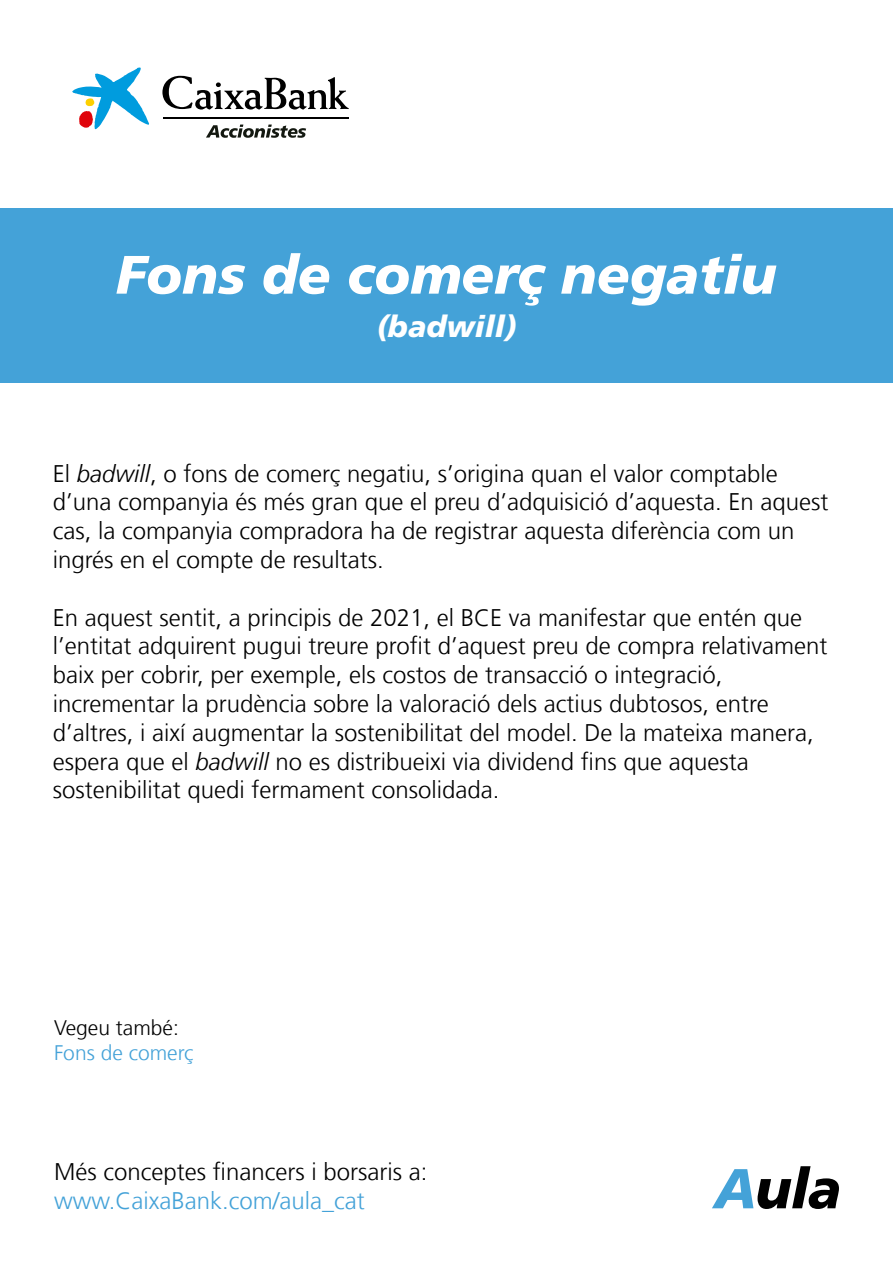
<style>
.page{position:relative;width:893px;height:1263px;background:#fff}
.page>*{position:absolute;margin:0;border:0;box-sizing:border-box;transform-origin:0 0}
.t1{font:italic 900 54px "La Caixa Frutiger";color:#fff}
.t2{font:italic 900 30px "La Caixa Frutiger";color:#fff}
.t3{font:300 24px/28.8px "La Caixa Frutiger";color:#000}
.t4{font:300 24px "La Caixa Frutiger";color:#44a2d8}
.t5{font:300 21px "La Caixa Frutiger";color:#44a2d8}
.t6{font:300 21px "La Caixa Frutiger";color:#000}
.s1{font-style:italic}
</style>
<div class="page">
<svg style="left:712px;top:1166px;width:127px;height:43px"></svg>
<svg style="left:206px;top:125px;width:100px;height:13px"></svg>
<hr style="left:163px;top:117px;width:186px;height:1px;background:#000">
<svg style="left:72px;top:68px;width:77px;height:61px"></svg>
<svg style="left:162px;top:76px;width:187px;height:34px"></svg>
<hr style="left:163px;top:118px;width:186px;height:1px;background:#000">
<div style="left:0;top:208px;width:893px;height:175px;background:#44a2d8"></div>
<h1 class="t1" style="left:116px;top:242px;width:662px">Fons de comerç negatiu</h1>
<p class="t2" style="left:376px;top:309px;width:141px">(badwill)</p>
<p class="t3" style="left:53px;top:459px;width:777px">El <span class="s1">badwill</span>, o fons de comerç negatiu, s’origina quan el valor comptable d’una companyia és més gran que el preu d’adquisició d’aquesta. En aquest cas, la companyia compradora ha de registrar aquesta diferència com un ingrés en el compte de resultats.</p>
<p class="t3" style="left:53px;top:603px;width:776px">En aquest sentit, a principis de 2021, el BCE va manifestar que entén que l’entitat adquirent pugui treure profit d’aquest preu de compra relativament baix per cobrir, per exemple, els costos de transacció o integració, incrementar la prudència sobre la valoració dels actius dubtosos, entre d’altres, i així augmentar la sostenibilitat del model. De la mateixa manera, espera que el <span class="s1">badwill</span> no es distribueixi via dividend fins que aquesta sostenibilitat quedi fermament consolidada.</p>
<p class="t6" style="left:54px;top:1016px;width:126px">Vegeu també:</p>
<p class="t5" style="left:54px;top:1041px;width:141px">Fons de comerç</p>
<p class="t3" style="left:54px;top:1158px;width:375px">Més conceptes financers i borsaris a:</p>
<p class="t4" style="left:54px;top:1187px;width:312px">www.CaixaBank.com/aula_cat</p>
</div>
